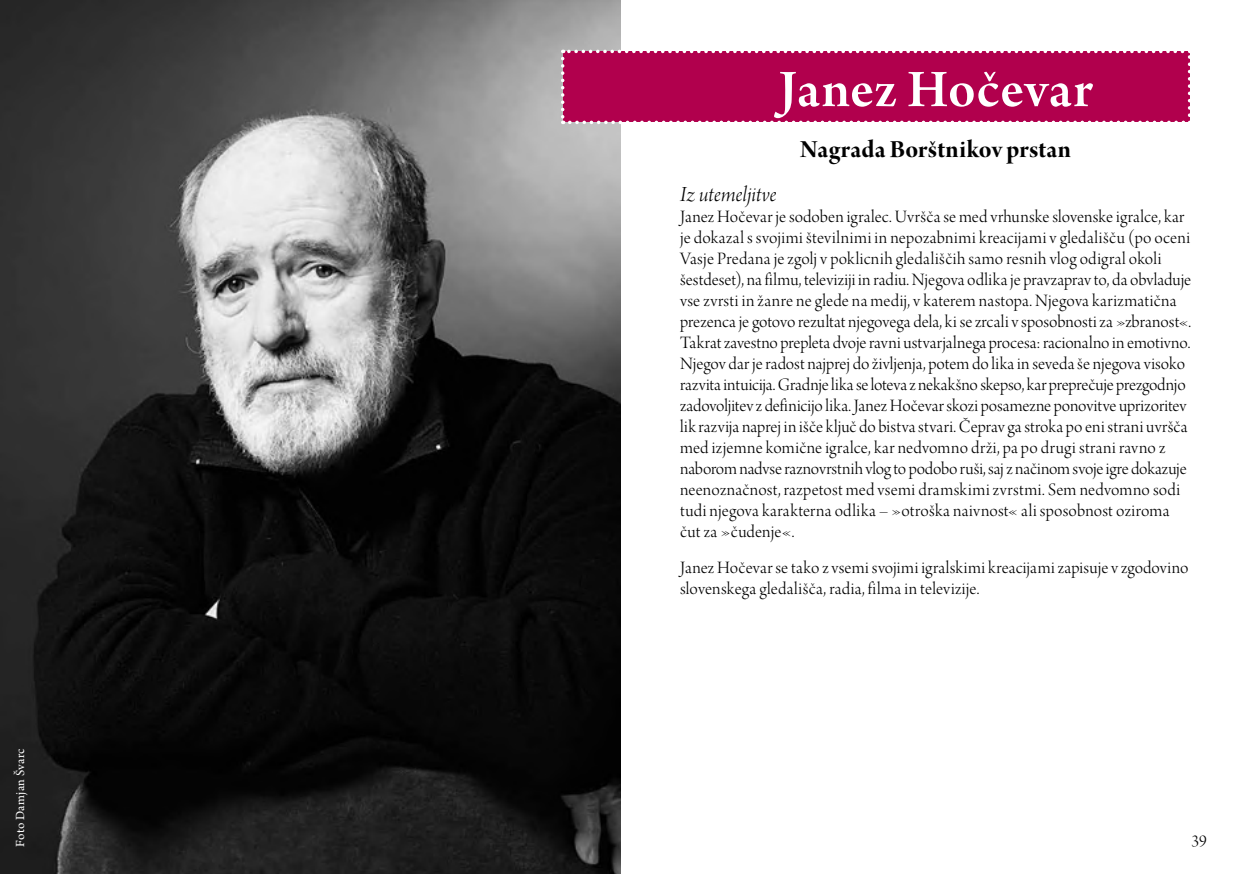
<style>
.page{position:relative;width:1241px;height:874px;background:#fff}
.page>*{position:absolute;margin:0;border:0;box-sizing:border-box;transform-origin:0 0}
.t1{font:56px "Arno Pro Smbd Subhead";letter-spacing:.015em;color:#fff}
.t2{font:26.25px "Arno Pro Bold Display";letter-spacing:.01em;color:#000}
.t3{font:22.75px "Arno Pro Light Italic Display";letter-spacing:.01em;color:#000}
.t4{font:18.38px/21px "Arno Pro Light Display";letter-spacing:.01em;color:#000}
.t5{font:17.5px "Arno Pro Light Display";color:#000}
.t6{font:13.12px "Arno Pro";letter-spacing:.01em;color:#fff}
</style>
<div class="page">
<img style="left:0;top:0;width:620px;height:873px">
<svg style="left:561px;top:50px;width:629px;height:74px;background:#b50f58"></svg>
<p class="t6" style="left:13px;top:846px;width:100px;rotate:-90deg">Foto Damjan Švarc</p>
<h1 class="t1" style="left:778px;top:58px;width:316px">Janez Hočevar</h1>
<h2 class="t2" style="left:800px;top:135px;width:272px">Nagrada Borštnikov prstan</h2>
<p class="t3" style="left:680px;top:181px;width:98px">Iz utemeljitve</p>
<p class="t4" style="left:680px;top:207px;width:512px">Janez Hočevar je sodoben igralec. Uvršča se med vrhunske slovenske igralce, kar je dokazal s svojimi številnimi in nepozabnimi kreacijami v gledališču (po oceni Vasje Predana je zgolj v poklicnih gledališčih samo resnih vlog odigral okoli šestdeset), na filmu, televiziji in radiu. Njegova odlika je pravzaprav to, da obvladuje vse zvrsti in žanre ne glede na medij, v katerem nastopa. Njegova karizmatična prezenca je gotovo rezultat njegovega dela, ki se zrcali v sposobnosti za »zbranost«.<br>Takrat zavestno prepleta dvoje ravni ustvarjalnega procesa: racionalno in emotivno.<br>Njegov dar je radost najprej do življenja, potem do lika in seveda še njegova visoko razvita intuicija. Gradnje lika se loteva z nekakšno skepso, kar preprečuje prezgodnjo zadovoljitev z definicijo lika. Janez Hočevar skozi posamezne ponovitve uprizoritev lik razvija naprej in išče ključ do bistva stvari. Čeprav ga stroka po eni strani uvršča med izjemne komične igralce, kar nedvomno drži, pa po drugi strani ravno z naborom nadvse raznovrstnih vlog to podobo ruši, saj z načinom svoje igre dokazuje neenoznačnost, razpetost med vsemi dramskimi zvrstmi. Sem nedvomno sodi tudi njegova karakterna odlika – »otroška naivnost« ali sposobnost oziroma čut za »čudenje«.</p>
<p class="t4" style="left:680px;top:558px;width:510px">Janez Hočevar se tako z vsemi svojimi igralskimi kreacijami zapisuje v zgodovino slovenskega gledališča, radia, filma in televizije.</p>
<p class="t5" style="left:1191px;top:831px;width:17px">39</p>
</div>
